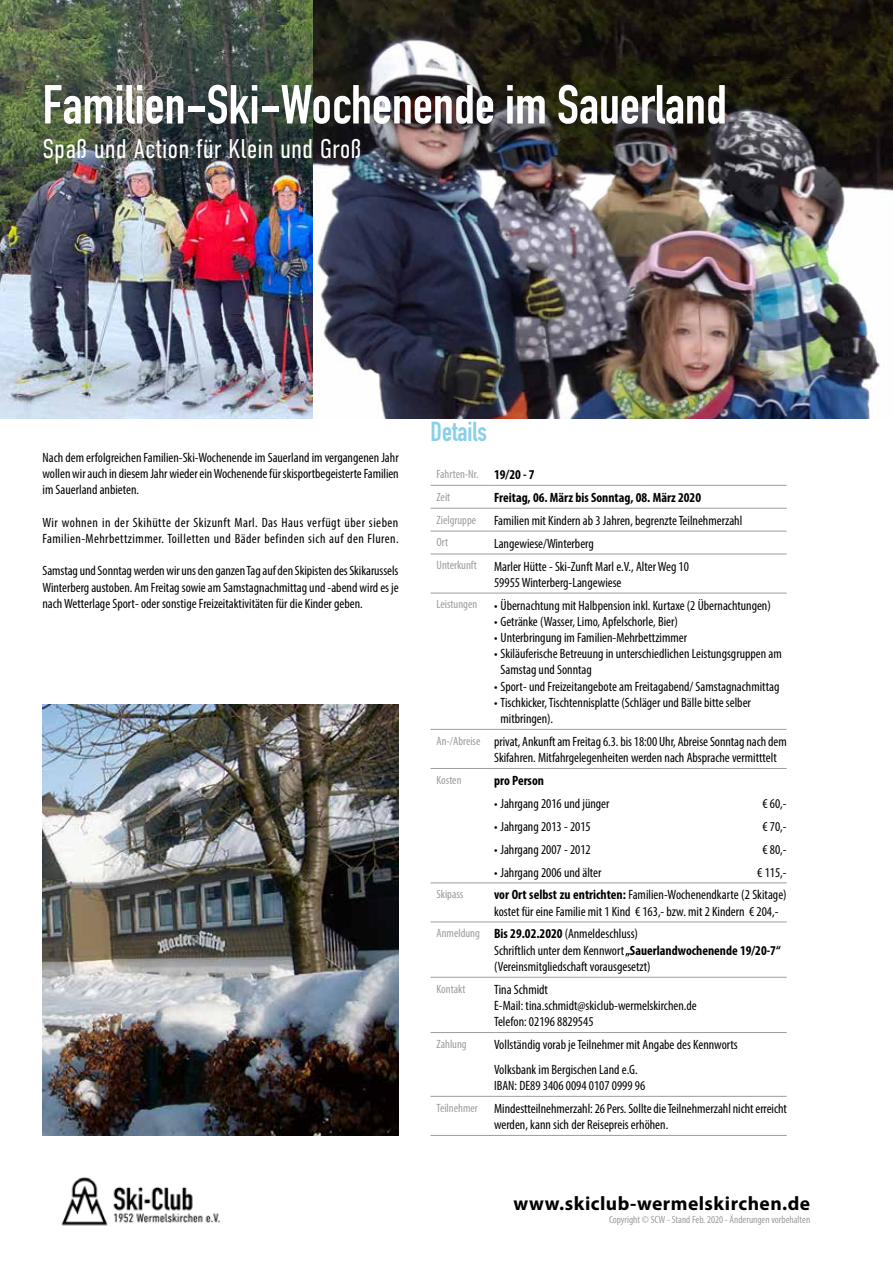
<style>
.page{position:relative;width:893px;height:1263px;background:#fff}
.page>*{position:absolute;margin:0;border:0;box-sizing:border-box;transform-origin:0 0}
.t1{font:700 54px "DIN Condensed";color:#fff}
.t2{font:300 27px "DIN Condensed";color:#fff}
.t3{font:700 27px "DIN Condensed";color:#87d0eb}
.t4{font:700 19.5px "Myriad Pro";letter-spacing:.025em;color:#000}
.t5{font:condensed 13.5px/16.2px "Myriad Pro";color:#000}
.t6{font:condensed 13.5px/16.2px "Myriad Pro";letter-spacing:.03em;color:#000}
.t7{font:700 condensed 13.5px "Myriad Pro";color:#000}
.t8{font:condensed 12px/23px "Myriad Pro";color:#9d9d9c}
.t9{font:condensed 10.5px "Myriad Pro";color:#9d9d9c}
.s1{font-weight:700;font-size:13.5px;color:#000}
.s2{font-size:12px;color:#9d9d9c}
.s3{font-weight:700}
</style>
<div class="page">
<img style="left:61px;top:1177px;width:159px;height:49px">
<img style="left:43px;top:704px;width:356px;height:431px">
<img style="left:313px;top:0;width:580px;height:418px">
<img style="left:0;top:0;width:313px;height:418px">
<hr style="left:431px;top:729px;width:63px;height:1px;background:#9d9d9c">
<hr style="left:494px;top:729px;width:149px;height:1px;background:#9d9d9c">
<hr style="left:643px;top:729px;width:144px;height:1px;background:#9d9d9c">
<hr style="left:431px;top:485px;width:63px;height:1px;background:#9d9d9c">
<hr style="left:494px;top:485px;width:149px;height:1px;background:#9d9d9c">
<hr style="left:643px;top:485px;width:144px;height:1px;background:#9d9d9c">
<hr style="left:431px;top:508px;width:63px;height:1px;background:#9d9d9c">
<hr style="left:494px;top:508px;width:149px;height:1px;background:#9d9d9c">
<hr style="left:643px;top:508px;width:144px;height:1px;background:#9d9d9c">
<hr style="left:431px;top:531px;width:63px;height:1px;background:#9d9d9c">
<hr style="left:494px;top:531px;width:149px;height:1px;background:#9d9d9c">
<hr style="left:643px;top:531px;width:144px;height:1px;background:#9d9d9c">
<hr style="left:431px;top:554px;width:63px;height:1px;background:#9d9d9c">
<hr style="left:494px;top:554px;width:149px;height:1px;background:#9d9d9c">
<hr style="left:643px;top:554px;width:144px;height:1px;background:#9d9d9c">
<hr style="left:431px;top:593px;width:63px;height:1px;background:#9d9d9c">
<hr style="left:494px;top:593px;width:149px;height:1px;background:#9d9d9c">
<hr style="left:643px;top:593px;width:144px;height:1px;background:#9d9d9c">
<hr style="left:431px;top:768px;width:63px;height:1px;background:#9d9d9c">
<hr style="left:494px;top:768px;width:149px;height:1px;background:#9d9d9c">
<hr style="left:643px;top:768px;width:144px;height:1px;background:#9d9d9c">
<hr style="left:431px;top:977px;width:63px;height:1px;background:#9d9d9c">
<hr style="left:494px;top:977px;width:149px;height:1px;background:#9d9d9c">
<hr style="left:643px;top:977px;width:144px;height:1px;background:#9d9d9c">
<hr style="left:431px;top:1096px;width:63px;height:1px;background:#9d9d9c">
<hr style="left:494px;top:1096px;width:149px;height:1px;background:#9d9d9c">
<hr style="left:643px;top:1096px;width:144px;height:1px;background:#9d9d9c">
<hr style="left:431px;top:1135px;width:63px;height:1px;background:#9d9d9c">
<hr style="left:494px;top:1135px;width:149px;height:1px;background:#9d9d9c">
<hr style="left:643px;top:1135px;width:144px;height:1px;background:#9d9d9c">
<hr style="left:431px;top:882px;width:63px;height:1px;background:#9d9d9c">
<hr style="left:494px;top:882px;width:149px;height:1px;background:#9d9d9c">
<hr style="left:643px;top:882px;width:144px;height:1px;background:#9d9d9c">
<hr style="left:431px;top:921px;width:63px;height:1px;background:#9d9d9c">
<hr style="left:494px;top:921px;width:149px;height:1px;background:#9d9d9c">
<hr style="left:643px;top:921px;width:144px;height:1px;background:#9d9d9c">
<hr style="left:431px;top:1032px;width:63px;height:1px;background:#9d9d9c">
<hr style="left:494px;top:1032px;width:149px;height:1px;background:#9d9d9c">
<hr style="left:643px;top:1032px;width:144px;height:1px;background:#9d9d9c">
<h1 class="t1" style="left:43px;top:68px;width:686px">Familien-Ski-Wochenende im Sauerland</h1>
<h2 class="t2" style="left:43px;top:133px;width:321px">Spaß und Action für Klein und Groß</h2>
<p class="t5" style="left:43px;top:449px;width:358px;text-align:justify">Nach dem erfolgreichen Familien-Ski-Wochenende im Sauerland im vergangenen Jahr wollen wir auch in diesem Jahr wieder ein Wochenende für skisportbegeisterte Familien im Sauerland anbieten.</p>
<p class="t6" style="left:43px;top:514px;width:358px">Wir wohnen in der Skihütte der Skizunft Marl. Das Haus verfügt über sieben<br>Familien-Mehrbettzimmer. Toilletten und Bäder befinden sich auf den Fluren.</p>
<p class="t5" style="left:43px;top:563px;width:358px;text-align:justify">Samstag und Sonntag werden wir uns den ganzen Tag auf den Skipisten des Skikarussels Winterberg austoben. Am Freitag sowie am Samstagnachmittag und -abend wird es je nach Wetterlage Sport- oder sonstige Freizeitaktivitäten für die Kinder geben.</p>
<h2 class="t3" style="left:431px;top:413px;width:58px">Details</h2>
<p class="t8" style="left:437px;top:462px;width:100px">Fahrten-Nr. <span class="s1">19/20 - 7<br></span>Zeit</p>
<p class="t7" style="left:494px;top:489px;width:208px">Freitag, 06. März bis Sonntag, 08. März 2020</p>
<p class="t8" style="left:437px;top:508px;width:41px">Zielgruppe</p>
<p class="t5" style="left:494px;top:512px;width:250px">Familien mit Kindern ab 3 Jahren, begrenzte Teilnehmerzahl</p>
<p class="t8" style="left:437px;top:531px;width:13px">Ort</p>
<p class="t5" style="left:494px;top:535px;width:101px">Langewiese/Winterberg</p>
<p class="t8" style="left:437px;top:554px;width:42px">Unterkunft</p>
<p class="t5" style="left:494px;top:558px;width:196px">Marler Hütte - Ski-Zunft Marl e.V., Alter Weg 10<br>59955 Winterberg-Langewiese</p>
<p class="t8" style="left:437px;top:593px;width:42px">Leistungen</p>
<p class="t5" style="left:494px;top:597px;width:278px">• Übernachtung mit Halbpension inkl. Kurtaxe (2 Übernachtungen)</p>
<p class="t5" style="left:494px;top:613px;width:185px">• Getränke (Wasser, Limo, Apfelschorle, Bier)</p>
<p class="t5" style="left:494px;top:629px;width:194px">• Unterbringung im Familien-Mehrbettzimmer</p>
<p class="t5" style="left:500px;top:645px;width:283px;text-indent:-6px">• Skiläuferische Betreuung in unterschiedlichen Leistungsgruppen am<br>Samstag und Sonntag</p>
<p class="t5" style="left:494px;top:678px;width:287px">• Sport- und Freizeitangebote am Freitagabend/ Samstagnachmittag</p>
<p class="t5" style="left:500px;top:694px;width:252px;text-indent:-6px">• Tischkicker, Tischtennisplatte (Schläger und Bälle bitte selber mitbringen).</p>
<p class="t5" style="left:494px;top:733px;width:294px;text-indent:-58px"><span class="s2">An-/Abreise</span> privat, Ankunft am Freitag 6.3. bis 18:00 Uhr, Abreise Sonntag nach dem<br>Skifahren. Mitfahrgelegenheiten werden nach Absprache vermitttelt</p>
<p class="t8" style="left:437px;top:768px;width:26px">Kosten</p>
<p class="t7" style="left:494px;top:772px;width:51px">pro Person</p>
<p class="t5" style="left:494px;top:795px;width:117px">• Jahrgang 2016 und jünger</p>
<p class="t5" style="left:762px;top:795px;width:26px">€ 60,-</p>
<p class="t5" style="left:494px;top:818px;width:98px">• Jahrgang 2013 - 2015</p>
<p class="t5" style="left:762px;top:818px;width:26px">€ 70,-</p>
<p class="t5" style="left:494px;top:841px;width:98px">• Jahrgang 2007 - 2012</p>
<p class="t5" style="left:762px;top:841px;width:26px">€ 80,-</p>
<p class="t5" style="left:494px;top:864px;width:109px">• Jahrgang 2006 und älter</p>
<p class="t5" style="left:757px;top:864px;width:31px">€ 115,-</p>
<p class="t8" style="left:437px;top:883px;width:28px">Skipass</p>
<p class="t5" style="left:494px;top:887px;width:294px"><span class="s3">vor Ort selbst zu entrichten:</span> Familien-Wochenendkarte (2 Skitage) kostet für eine Familie mit 1 Kind € 163,- bzw. mit 2 Kindern € 204,-</p>
<p class="t5" style="left:494px;top:926px;width:288px;text-indent:-58px"><span class="s2">Anmeldung</span> <span class="s3">Bis 29.02.2020</span> (Anmeldeschluss)<br>Schriftlich unter dem Kennwort <span class="s3">„Sauerlandwochenende 19/20-7“ </span>(Vereinsmitgliedschaft vorausgesetzt)</p>
<p class="t8" style="left:437px;top:977px;width:30px">Kontakt</p>
<p class="t5" style="left:494px;top:981px;width:204px">Tina Schmidt<br>E-Mail: tina.schmidt@skiclub-wermelskirchen.de<br>Telefon: 02196 8829545</p>
<p class="t8" style="left:437px;top:1032px;width:32px">Zahlung</p>
<p class="t5" style="left:494px;top:1032px;width:245px;line-height:24.8px">Vollständig vorab je Teilnehmer mit Angabe des Kennworts<br>Volksbank im Bergischen Land e.G.</p>
<p class="t5" style="left:437px;top:1074px;width:352px;line-height:23px;text-indent:58px">IBAN: DE89 3406 0094 0107 0999 96<br><span class="s2">Teilnehmer</span> Mindestteilnehmerzahl: 26 Pers. Sollte die Teilnehmerzahl nicht erreicht</p>
<p class="t5" style="left:494px;top:1116px;width:176px">werden, kann sich der Reisepreis erhöhen.</p>
<h3 class="t4" style="left:514px;top:1191px;width:298px">www.skiclub-wermelskirchen.de</h3>
<p class="t9" style="left:609px;top:1213px;width:203px">Copyright © SCW - Stand Feb. 2020 - Änderungen vorbehalten</p>
</div>
